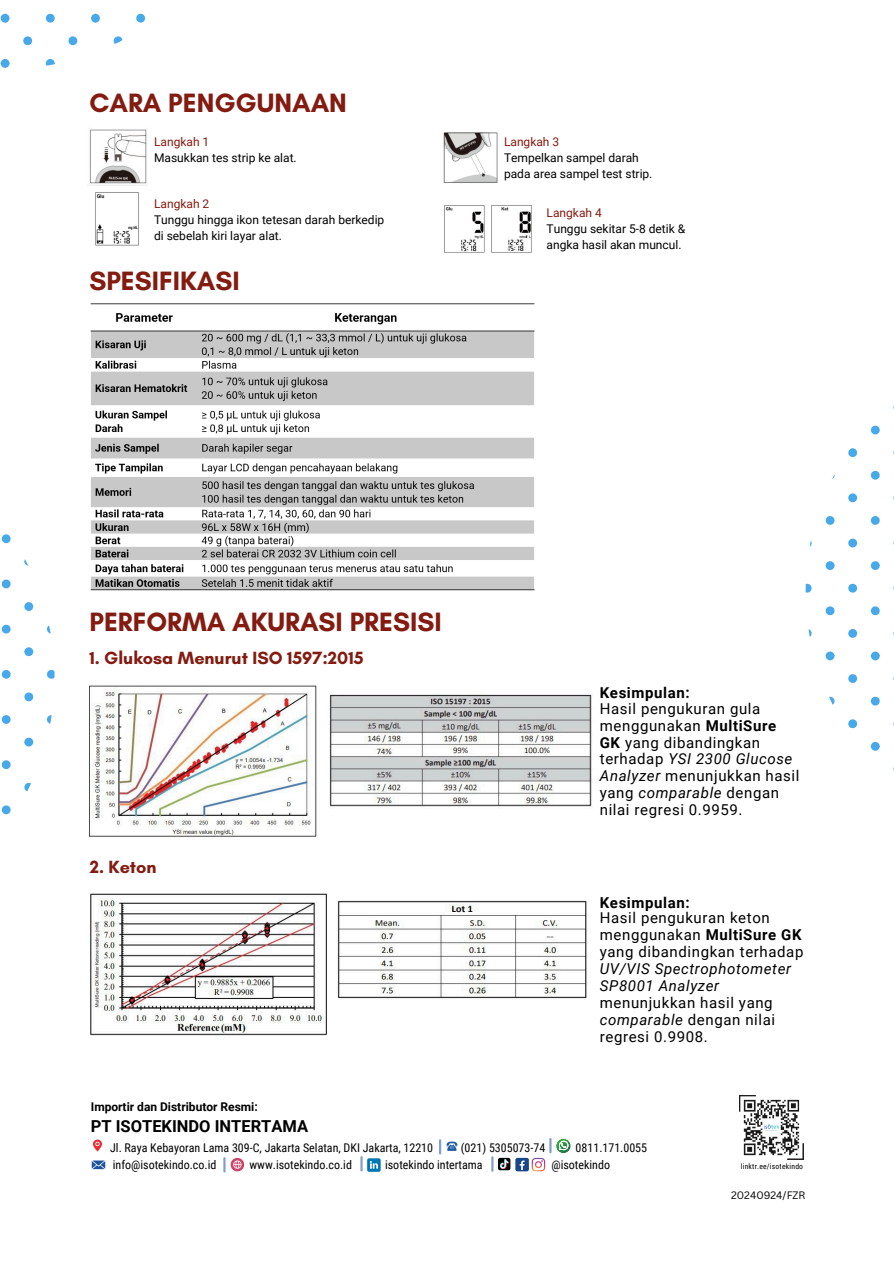
<style>
.page{position:relative;width:894px;height:1264px;background:#fff}
.page>*{position:absolute;margin:0;border:0;box-sizing:border-box;transform-origin:0 0}
.t1{font:700 27px "Glacial Indifference";color:#841b10}
.t2{font:700 18px "Glacial Indifference";color:#841b10}
.t3{font:700 16.5px "Roboto";color:#000}
.t4{font:15px/16.8px "Roboto";letter-spacing:.04em;color:#000}
.t5{font:12px/16px "Roboto";color:#000}
.t6{font:12px "Roboto Condensed";color:#000}
.t7{font:700 12px "Roboto";color:#000}
.t8{font:12px "Roboto";color:#841b10}
.t9{font:10.5px "Canva Sans";color:#000}
.t10{font:7.65px "Roboto Condensed";letter-spacing:.025em;color:#000}
.s1{color:#841b10}
.s2{font-weight:700}
.s3{font-style:italic}
</style>
<div class="page">
<svg style="left:136px;top:14px;width:9px;height:9px"></svg>
<svg style="left:114px;top:36px;width:8px;height:8px"></svg>
<svg style="left:91px;top:14px;width:9px;height:9px"></svg>
<svg style="left:46px;top:14px;width:9px;height:9px"></svg>
<svg style="left:23px;top:36px;width:9px;height:9px"></svg>
<svg style="left:68px;top:36px;width:9px;height:9px"></svg>
<svg style="left:46px;top:59px;width:9px;height:7px"></svg>
<svg style="left:1px;top:14px;width:8px;height:9px"></svg>
<svg style="left:1px;top:59px;width:8px;height:9px"></svg>
<img style="left:89px;top:685px;width:228px;height:152px">
<img style="left:329px;top:693px;width:263px;height:114px">
<img style="left:90px;top:893px;width:237px;height:143px">
<img style="left:337px;top:900px;width:250px;height:99px">
<img style="left:93px;top:1139px;width:9px;height:13px">
<svg style="left:92px;top:1160px;width:13px;height:9px"></svg>
<svg style="left:223px;top:1157px;width:21px;height:14px"></svg>
<svg style="left:360px;top:1157px;width:20px;height:14px"></svg>
<svg style="left:439px;top:1140px;width:2px;height:13px"></svg>
<img style="left:446px;top:1141px;width:12px;height:10px">
<svg style="left:491px;top:1157px;width:19px;height:13px"></svg>
<div style="left:515px;top:1157px;width:13px;height:14px;background:#1a4789;border-radius:2px"></div>
<svg style="left:519px;top:1160px;width:5px;height:9px"></svg>
<svg style="left:531px;top:1138px;width:39px;height:33px"></svg>
<img style="left:739px;top:1095px;width:64px;height:64px">
<img style="left:491px;top:205px;width:41px;height:48px">
<img style="left:444px;top:205px;width:41px;height:48px">
<img style="left:89px;top:129px;width:58px;height:55px">
<img style="left:95px;top:192px;width:44px;height:54px">
<img style="left:443px;top:132px;width:55px;height:51px">
<svg style="left:870px;top:425px;width:9px;height:9px"></svg>
<svg style="left:848px;top:448px;width:8px;height:9px"></svg>
<svg style="left:870px;top:516px;width:9px;height:9px"></svg>
<svg style="left:825px;top:516px;width:9px;height:9px"></svg>
<svg style="left:848px;top:538px;width:8px;height:9px"></svg>
<svg style="left:848px;top:493px;width:8px;height:9px"></svg>
<svg style="left:870px;top:471px;width:9px;height:8px"></svg>
<svg style="left:870px;top:606px;width:9px;height:9px"></svg>
<svg style="left:825px;top:606px;width:9px;height:9px"></svg>
<svg style="left:808px;top:629px;width:3px;height:8px"></svg>
<svg style="left:848px;top:629px;width:8px;height:8px"></svg>
<svg style="left:805px;top:584px;width:6px;height:8px"></svg>
<svg style="left:848px;top:584px;width:8px;height:8px"></svg>
<svg style="left:870px;top:561px;width:9px;height:9px"></svg>
<svg style="left:825px;top:561px;width:9px;height:9px"></svg>
<svg style="left:870px;top:696px;width:9px;height:9px"></svg>
<svg style="left:829px;top:696px;width:5px;height:9px"></svg>
<svg style="left:848px;top:719px;width:8px;height:9px"></svg>
<svg style="left:848px;top:674px;width:8px;height:9px"></svg>
<svg style="left:870px;top:651px;width:9px;height:9px"></svg>
<svg style="left:825px;top:651px;width:9px;height:9px"></svg>
<svg style="left:870px;top:742px;width:9px;height:8px"></svg>
<svg style="left:2px;top:534px;width:9px;height:9px"></svg>
<svg style="left:24px;top:602px;width:9px;height:9px"></svg>
<svg style="left:2px;top:624px;width:9px;height:9px"></svg>
<svg style="left:47px;top:625px;width:4px;height:8px"></svg>
<svg style="left:2px;top:579px;width:9px;height:9px"></svg>
<svg style="left:24px;top:559px;width:4px;height:6px"></svg>
<svg style="left:24px;top:692px;width:9px;height:9px"></svg>
<svg style="left:2px;top:715px;width:9px;height:9px"></svg>
<svg style="left:47px;top:715px;width:5px;height:9px"></svg>
<svg style="left:2px;top:670px;width:9px;height:8px"></svg>
<svg style="left:47px;top:670px;width:7px;height:8px"></svg>
<svg style="left:24px;top:647px;width:9px;height:9px"></svg>
<svg style="left:24px;top:782px;width:7px;height:9px"></svg>
<svg style="left:2px;top:805px;width:9px;height:9px"></svg>
<svg style="left:2px;top:760px;width:9px;height:9px"></svg>
<svg style="left:24px;top:737px;width:9px;height:9px"></svg>
<img style="left:90px;top:303px;width:445px;height:288px">
<p class="t1" style="left:89px;top:86px;width:259px">CARA PENGGUNAAN</p>
<p class="t5" style="left:154px;top:134px;width:144px"><span class="s1">Langkah 1<br></span>Masukkan tes strip ke alat.</p>
<p class="t8" style="left:154px;top:197px;width:57px">Langkah 2</p>
<p class="t5" style="left:154px;top:212px;width:232px">Tunggu hingga ikon tetesan darah berkedip di sebelah kiri layar alat.</p>
<h1 class="t1" style="left:89px;top:264px;width:152px">SPESIFIKASI</h1>
<p class="t8" style="left:504px;top:135px;width:57px">Langkah 3</p>
<p class="t5" style="left:504px;top:150px;width:150px">Tempelkan sampel darah pada area sampel test strip.</p>
<p class="t8" style="left:546px;top:206px;width:57px">Langkah 4</p>
<p class="t5" style="left:546px;top:221px;width:140px">Tunggu sekitar 5-8 detik &amp; angka hasil akan muncul.</p>
<h2 class="t1" style="left:89px;top:605px;width:353px">PERFORMA AKURASI PRESISI</h2>
<p class="t2" style="left:89px;top:646px;width:275px">1. Glukosa Menurut ISO 1597:2015</p>
<h1 class="t2" style="left:90px;top:855px;width:68px">2. Keton</h1>
<p class="t4" style="left:599px;top:684px;width:201px"><span class="s2">Kesimpulan:<br></span>Hasil pengukuran gula menggunakan <span class="s2">MultiSure<br>GK</span> yang dibandingkan terhadap <span class="s3">YSI 2300 Glucose<br>Analyzer</span> menunjukkan hasil yang <span class="s3">comparable</span> dengan nilai regresi 0.9959.</p>
<h4 class="t4" style="left:599px;top:894px;width:205px"><span class="s2">Kesimpulan:<br></span>Hasil pengukuran keton menggunakan <span class="s2">MultiSure GK </span>yang dibandingkan terhadap<br><span class="s3">UV/VIS Spectrophotometer<br>SP8001 Analyzer </span>menunjukkan hasil yang <span class="s3">comparable</span> dengan nilai regresi 0.9908.</h4>
<p class="t7" style="left:91px;top:1099px;width:168px">Importir dan Distributor Resmi:</p>
<p class="t3" style="left:91px;top:1116px;width:219px">PT ISOTEKINDO INTERTAMA</p>
<p class="t6" style="left:110px;top:1140px;width:324px">Jl. Raya Kebayoran Lama 309-C, Jakarta Selatan, DKI Jakarta, 12210</p>
<p class="t6" style="left:461px;top:1140px;width:86px">(021) 5305073-74</p>
<p class="t6" style="left:575px;top:1140px;width:73px">0811.171.0055</p>
<p class="t6" style="left:113px;top:1157px;width:105px">info@isotekindo.co.id</p>
<p class="t6" style="left:249px;top:1157px;width:104px">www.isotekindo.co.id</p>
<p class="t6" style="left:385px;top:1157px;width:99px">isotekindo intertama</p>
<p class="t6" style="left:551px;top:1157px;width:60px">@isotekindo</p>
<h1 class="t10" style="left:740px;top:1162px;width:64px">linktr.ee/isotekindo</h1>
<p class="t9" style="left:731px;top:1187px;width:76px">20240924/FZR</p>
</div>
